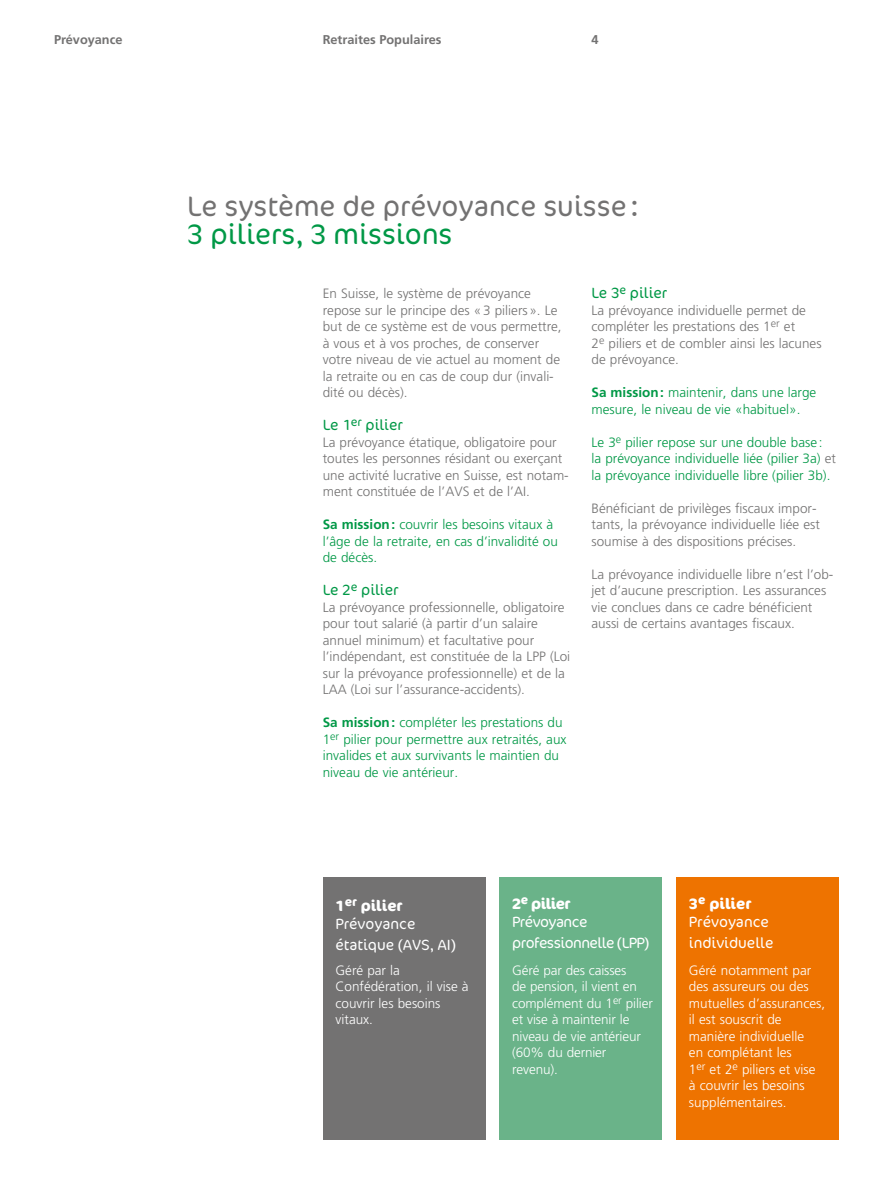
<style>
.page{position:relative;width:893px;height:1191px;background:#fff}
.page>*{position:absolute;margin:0;border:0;box-sizing:border-box;transform-origin:0 0}
.Normal_e{font:300 28.5px "Cocon Pro";color:#737272}
.Normal_e-2{font:300 28.5px "Cocon Pro";color:#009846}
.Normal_e-3{font:300 15px/21px "Cocon Pro";color:#fff}
.Normal_e-4{font:300 15px "Cocon Pro";color:#009846}
.Normal_e-5{font:300 15px "Cocon Pro";letter-spacing:-.035em;color:#fff}
.Normal_e-6{font:700 15px "Cocon Pro";color:#fff}
.Normal_e-7{font:300 13.5px/16.5px "Frutiger LT Std";color:#737272}
.Normal_e-8{font:300 13.5px/16.5px "Frutiger LT Std";color:#009846}
.Normal_e-9{font:300 13.5px/16.5px "Frutiger LT Std";color:#fff}
.t1{font:700 12.75px "Frutiger LT Std";color:#737272}
.s1{font-weight:700}
.s2{color:#737272}
</style>
<div class="page">
<div style="left:323px;top:877px;width:162px;height:263px;background:#737272"></div>
<div style="left:499px;top:877px;width:163px;height:263px;background:#6ab389"></div>
<div style="left:676px;top:877px;width:163px;height:263px;background:#ee7300"></div>
<p class="t1" style="left:54px;top:32px;width:70px">Prévoyance</p>
<p class="t1" style="left:323px;top:32px;width:120px">Retraites Populaires</p>
<p class="t1" style="left:591px;top:32px;width:9px">4</p>
<p class="Normal_e" style="left:187px;top:187px;width:453px">Le système de prévoyance suisse:</p>
<p class="Normal_e-2" style="left:187px;top:216px;width:267px">3 piliers, 3 missions</p>
<p class="Normal_e-7" style="left:323px;top:285px;width:240px">En Suisse, le système de prévoyance repose sur le principe des «3 piliers». Le but de ce système est de vous permettre, à vous et à vos proches, de conserver votre niveau de vie actuel au moment de la retraite ou en cas de coup dur (invali&shy;dité ou décès).</p>
<p class="Normal_e-4" style="left:323px;top:415px;width:82px">Le 1<sup>er</sup> pilier</p>
<p class="Normal_e-7" style="left:323px;top:434px;width:247px">La prévoyance étatique, obligatoire pour toutes les personnes résidant ou exerçant une activité lucrative en Suisse, est notam&shy;ment constituée de l’AVS et de l’AI.</p>
<p class="Normal_e-8" style="left:323px;top:516px;width:237px"><span class="s1">Sa mission:</span> couvrir les besoins vitaux à l’âge de la retraite, en cas d’invalidité ou de décès.</p>
<p class="Normal_e-4" style="left:323px;top:580px;width:77px">Le 2<sup>e</sup> pilier</p>
<p class="Normal_e-7" style="left:323px;top:599px;width:249px">La prévoyance professionnelle, obligatoire pour tout salarié (à partir d’un salaire annuel minimum) et facultative pour l’indépendant, est constituée de la LPP (Loi sur la prévoyance professionnelle) et de la LAA (Loi sur l’assurance-accidents).</p>
<p class="Normal_e-8" style="left:323px;top:714px;width:245px"><span class="s1">Sa mission:</span> compléter les prestations du 1<sup>er</sup> pilier pour permettre aux retraités, aux invalides et aux survivants le maintien du niveau de vie antérieur.</p>
<p class="Normal_e-4" style="left:591px;top:283px;width:77px">Le 3<sup>e</sup> pilier</p>
<p class="Normal_e-7" style="left:591px;top:302px;width:232px">La prévoyance individuelle permet de compléter les prestations des 1<sup>er</sup> et<br>2<sup>e</sup> piliers et de combler ainsi les lacunes de prévoyance.</p>
<p class="Normal_e-8" style="left:591px;top:384px;width:226px"><span class="s1">Sa mission:</span> maintenir, dans une large mesure, le niveau de vie «habituel».</p>
<p class="Normal_e-8" style="left:591px;top:434px;width:246px">Le 3<sup>e</sup> pilier repose sur une double base:<br>la prévoyance individuelle liée (pilier 3a) <span class="s2">et </span>la prévoyance individuelle libre (pilier 3b).</p>
<p class="Normal_e-7" style="left:591px;top:500px;width:230px">Bénéficiant de privilèges fiscaux impor&shy;tants, la prévoyance individuelle liée est soumise à des dispositions précises.</p>
<p class="Normal_e-7" style="left:591px;top:566px;width:243px">La prévoyance individuelle libre n’est l’ob&shy;jet d’aucune prescription. Les assurances vie conclues dans ce cadre bénéficient aussi de certains avantages fiscaux.</p>
<p class="Normal_e-6" style="left:335px;top:895px;width:69px">1<sup>er</sup> pilier</p>
<p class="Normal_e-3" style="left:335px;top:913px;width:81px">Prévoyance</p>
<p class="Normal_e-3" style="left:335px;top:934px;width:122px">étatique (AVS, AI)</p>
<p class="Normal_e-9" style="left:335px;top:962px;width:135px">Géré par la<br>Confédération, il vise à couvrir les besoins vitaux.</p>
<p class="Normal_e-6" style="left:512px;top:893px;width:60px">2<sup>e</sup> pilier</p>
<p class="Normal_e-5" style="left:512px;top:912px;width:77px">Prévoyance</p>
<p class="Normal_e-5" style="left:512px;top:933px;width:139px">professionnelle (LPP)</p>
<p class="Normal_e-9" style="left:512px;top:962px;width:116px">Géré par des caisses</p>
<p class="Normal_e-9" style="left:512px;top:978px;width:142px">de pension, il vient en complément du 1<sup>er</sup> pilier et vise à maintenir le niveau de vie antérieur (60% du dernier revenu).</p>
<p class="Normal_e-6" style="left:689px;top:893px;width:64px">3<sup>e</sup> pilier</p>
<p class="Normal_e-3" style="left:689px;top:911px;width:86px">Prévoyance individuelle</p>
<p class="Normal_e-9" style="left:689px;top:962px;width:124px">Géré notamment par</p>
<p class="Normal_e-9" style="left:689px;top:978px;width:121px">des assureurs ou des</p>
<p class="Normal_e-9" style="left:689px;top:995px;width:138px">mutuelles d’assurances,</p>
<p class="Normal_e-9" style="left:689px;top:1011px;width:94px">il est souscrit de</p>
<p class="Normal_e-9" style="left:689px;top:1028px;width:128px">manière individuelle en complétant les<br>1<sup>er</sup> et 2<sup>e</sup> piliers et vise</p>
<p class="Normal_e-9" style="left:689px;top:1077px;width:117px">à couvrir les besoins supplémentaires.</p>
</div>
